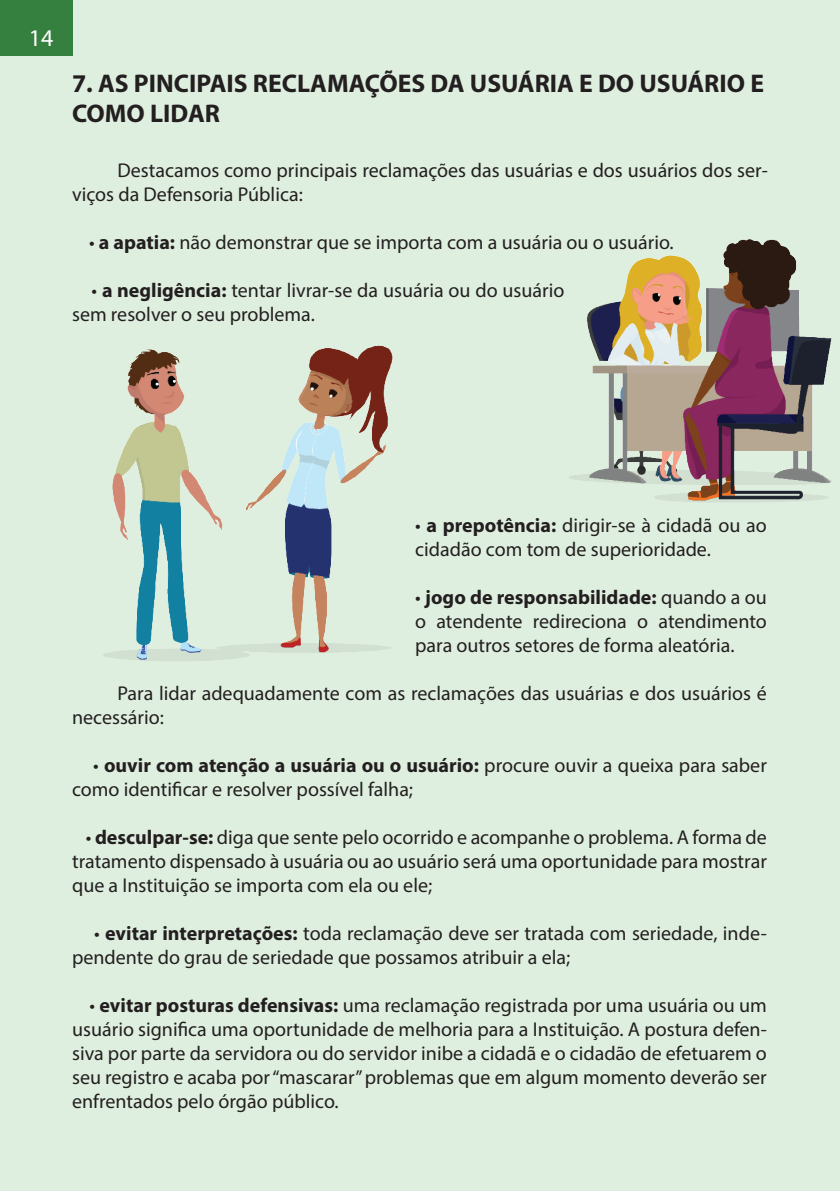
<style>
.page{position:relative;width:840px;height:1191px;background:#fff}
.page>*{position:absolute;margin:0;border:0;box-sizing:border-box;transform-origin:0 0}
.t1{font:700 25.6px/30.8px "Myriad Pro";color:#231f20}
.t2{font:24px "Myriad Pro";color:#fff}
.t3{font:20px/24px "Myriad Pro";color:#231f20}
.s1{font-weight:700}
</style>
<div class="page">
<div style="left:0;top:0;width:839px;height:1191px;background:#dfefdf"></div>
<img style="left:569px;top:239px;width:263px;height:263px">
<img style="left:103px;top:345px;width:290px;height:316px">
<div style="left:0;top:0;width:72px;height:55px;background:#35803e"></div>
<p class="t2" style="left:29px;top:23px;width:26px">14</p>
<p class="t1" style="left:72px;top:67px;width:693px">7. AS PINCIPAIS RECLAMAÇÕES DA USUÁRIA E DO USUÁRIO E<br>COMO LIDAR</p>
<p class="t3" style="left:72px;top:158px;width:697px;text-indent:45px">Destacamos como principais reclamações das usuárias e dos usuários dos ser&shy;viços da Defensoria Pública:</p>
<p class="t3" style="left:89px;top:230px;width:585px">• <span class="s1">a apatia:</span> não demonstrar que se importa com a usuária ou o usuário.</p>
<p class="t3" style="left:72px;top:278px;width:493px;text-indent:19px">• <span class="s1">a negligência:</span> tentar livrar-se da usuária ou do usuário sem resolver o seu problema.</p>
<p class="t3" style="left:415px;top:513px;width:353px">• <span class="s1">a prepotência:</span> dirigir-se à cidadã ou ao cidadão com tom de superioridade.</p>
<p class="t3" style="left:415px;top:585px;width:353px;text-align:justify">• <span class="s1">jogo de responsabilidade:</span> quando a ou o atendente redireciona o atendimento para outros setores de forma aleatória.</p>
<p class="t3" style="left:72px;top:681px;width:696px;text-indent:45px">Para lidar adequadamente com as reclamações das usuárias e dos usuários é necessário:</p>
<p class="t3" style="left:72px;top:753px;width:696px;text-indent:21px">• <span class="s1">ouvir com atenção a usuária ou o usuário:</span> procure ouvir a queixa para saber como identificar e resolver possível falha;</p>
<p class="t3" style="left:72px;top:825px;width:696px;text-align:justify;text-indent:14px">• <span class="s1">desculpar-se:</span> diga que sente pelo ocorrido e acompanhe o problema. A forma de tratamento dispensado à usuária ou ao usuário será uma oportunidade para mostrar que a Instituição se importa com ela ou ele;</p>
<p class="t3" style="left:72px;top:921px;width:696px;text-indent:22px">• <span class="s1">evitar interpretações:</span> toda reclamação deve ser tratada com seriedade, inde&shy;pendente do grau de seriedade que possamos atribuir a ela;</p>
<p class="t3" style="left:72px;top:993px;width:696px;text-align:justify;text-indent:17px">• <span class="s1">evitar posturas defensivas:</span> uma reclamação registrada por uma usuária ou um usuário significa uma oportunidade de melhoria para a Instituição. A postura defen&shy;siva por parte da servidora ou do servidor inibe a cidadã e o cidadão de efetuarem o seu registro e acaba por “mascarar” problemas que em algum momento deverão ser enfrentados pelo órgão público.</p>
</div>
